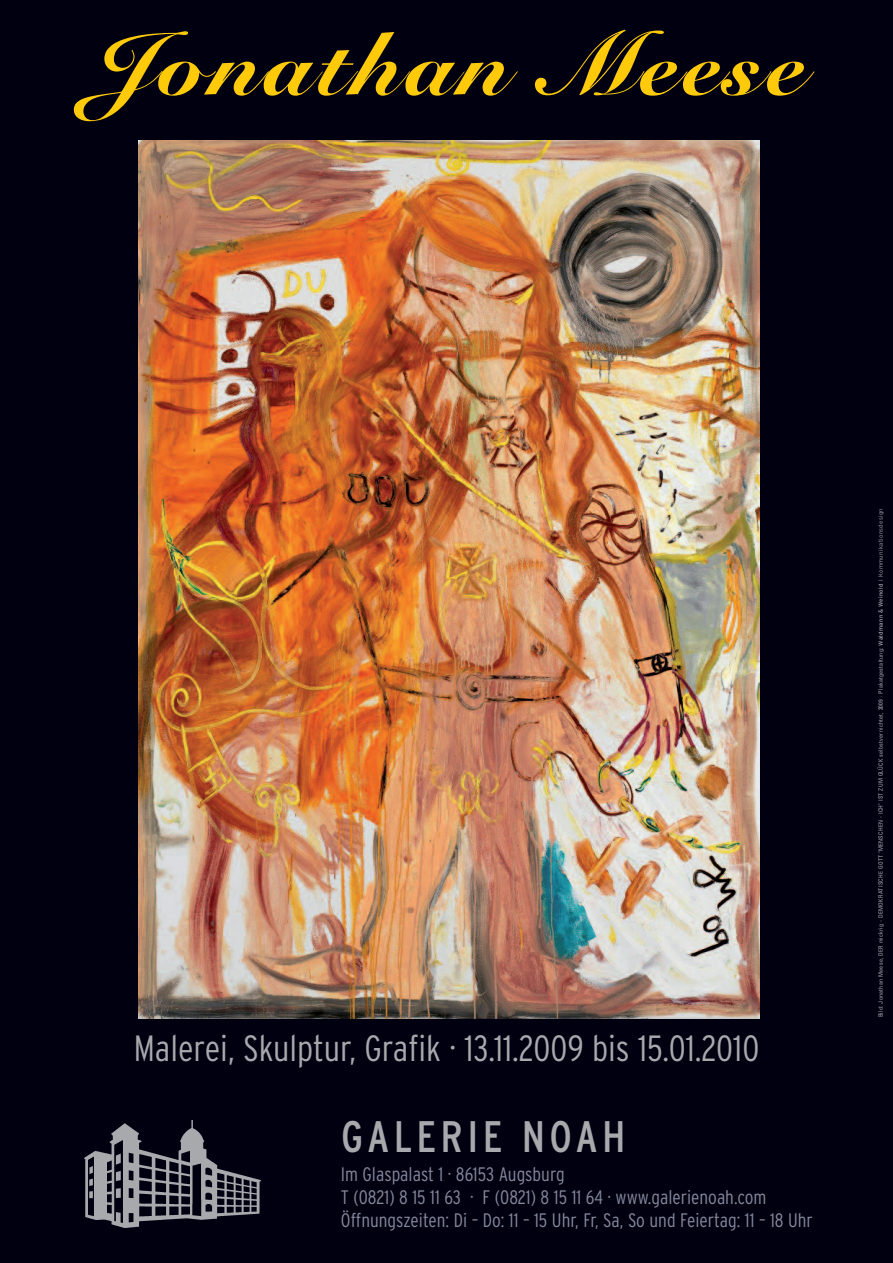
<style>
.page{position:relative;width:893px;height:1263px;background:#001}
.page>*{position:absolute;margin:0;border:0;box-sizing:border-box;transform-origin:0 0}
.t1{font:900 88.65px "Snell Roundhand";letter-spacing:.055em;color:#feca0a}
.t2{font:condensed 44.1px "Interstate";letter-spacing:.1em;color:#a8a9ad}
.t3{font:300 condensed 36.45px "Interstate";color:#a8a9ad}
.t4{font:300 condensed 19.5px/23.4px "Interstate";color:#84889b}
.t5{font:condensed 6px "Univers";letter-spacing:.045em;color:#a8a9ad}
.s1{font-family:"Interstate";font-stretch:normal}
.s2{font-family:"Interstate";font-weight:300;font-stretch:normal}
</style>
<div class="page">
<img style="left:139px;top:141px;width:620px;height:877px">
<img style="left:84px;top:1121px;width:176px;height:107px">
<h1 class="t1" style="left:89px;top:11px;width:717px">Jonathan Meese</h1>
<h3 class="t3" style="left:134px;top:1027px;width:627px">Malerei, Skulptur, Grafik · 13.11.2009 bis 15.01.2010</h3>
<h2 class="t2" style="left:341px;top:1111px;width:286px">GALERIE NOAH</h2>
<h3 class="t4" style="left:341px;top:1162px;width:473px">Im Glaspalast 1 · 86153 Augsburg<br>T (0821) 8 15 11 63 · F (0821) 8 15 11 64 · www.galerienoah.com<br>Öffnungszeiten: Di – Do: 11 – 15 Uhr, Fr, Sa, So und Feiertag: 11 – 18 Uhr</h3>
<p class="t5" style="left:878px;top:1017px;width:511px;rotate:-90deg">Bild: Jonathan Meese, DER mickrig - DEMOKRATISCHE GOTT "MENSCHEN - ICH" IST ZUM GLÜCK selbstvernichtet, 2009 · Plakatgestaltung: <span class="s1">Waldmann &amp; Weinold</span> <span class="s2">I Kommunikationsdesign</span></p>
</div>
